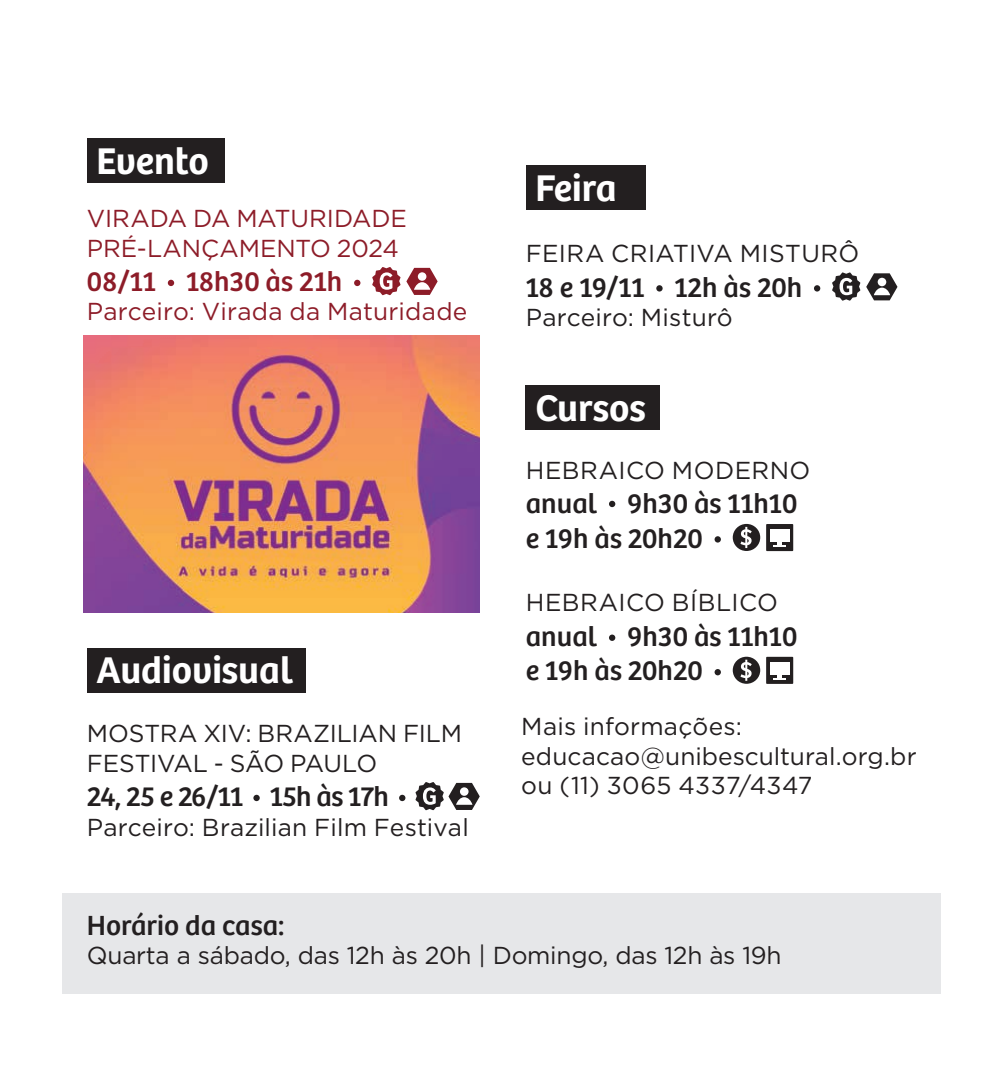
<style>
.page{position:relative;width:993px;height:1092px;background:#fff}
.page>*{position:absolute;margin:0;border:0;box-sizing:border-box;transform-origin:0 0}
.t1{font:600 38.5px "Bree";color:#fff}
.t2{font:28.7px/34.3px "Bree";color:#231f20}
.t3{font:28.7px "Bree";letter-spacing:-.02em;color:#231f20}
.t4{font:28.7px "Bree";color:#8d1c28}
.t5{font:24.5px/29.4px "Gotham";letter-spacing:.005em;color:#231f20}
.t6{font:24.5px/29.4px "Gotham";color:#8d1c28}
</style>
<div class="page">
<div style="left:253px;top:794px;width:7px;height:7px;background:#231f20;border-radius:50%"></div>
<div style="left:399px;top:794px;width:6px;height:7px;background:#231f20;border-radius:50%"></div>
<svg style="left:415px;top:782px;width:64px;height:28px"></svg>
<svg style="left:168px;top:280px;width:6px;height:6px"></svg>
<svg style="left:354px;top:280px;width:6px;height:6px"></svg>
<svg style="left:372px;top:267px;width:28px;height:28px"></svg>
<svg style="left:406px;top:268px;width:31px;height:27px"></svg>
<div style="left:87px;top:647px;width:218px;height:45px;background:#231f20"></div>
<div style="left:87px;top:138px;width:138px;height:45px;background:#231f20"></div>
<div style="left:62px;top:892px;width:878px;height:101px;background:#e6e7e9"></div>
<div style="left:525px;top:166px;width:120px;height:44px;background:#231f20"></div>
<svg style="left:608px;top:500px;width:7px;height:7px"></svg>
<svg style="left:714px;top:536px;width:6px;height:6px"></svg>
<div style="left:732px;top:524px;width:28px;height:27px;background:#231f20;border-radius:50%"></div>
<svg style="left:740px;top:527px;width:11px;height:21px"></svg>
<svg style="left:765px;top:524px;width:28px;height:27px"></svg>
<div style="left:769px;top:529px;width:20px;height:12px;background:#fff"></div>
<svg style="left:773px;top:541px;width:12px;height:5px"></svg>
<svg style="left:608px;top:634px;width:7px;height:7px"></svg>
<svg style="left:714px;top:669px;width:6px;height:6px"></svg>
<div style="left:732px;top:656px;width:28px;height:27px;background:#231f20;border-radius:50%"></div>
<svg style="left:740px;top:659px;width:11px;height:21px"></svg>
<svg style="left:765px;top:656px;width:28px;height:27px"></svg>
<div style="left:769px;top:662px;width:20px;height:12px;background:#fff"></div>
<svg style="left:773px;top:674px;width:12px;height:5px"></svg>
<svg style="left:656px;top:285px;width:6px;height:6px"></svg>
<svg style="left:813px;top:285px;width:7px;height:6px"></svg>
<svg style="left:832px;top:272px;width:65px;height:29px"></svg>
<div style="left:525px;top:385px;width:134px;height:44px;background:#231f20"></div>
<img style="left:83px;top:335px;width:396px;height:277px">
<h1 class="t1" style="left:96px;top:131px;width:114px">Evento</h1>
<p class="t6" style="left:87px;top:203px;width:321px">VIRADA DA MATURIDADE<br>PRÉ-LANÇAMENTO 2024</p>
<p class="t4" style="left:87px;top:259px;width:257px">08/11 18h30 às 21h</p>
<p class="t6" style="left:87px;top:296px;width:382px">Parceiro: Virada da Maturidade</p>
<h1 class="t1" style="left:96px;top:640px;width:198px">Audiovisual</h1>
<p class="t5" style="left:87px;top:718px;width:376px">MOSTRA XIV: BRAZILIAN FILM<br>FESTIVAL - SÃO PAULO</p>
<p class="t3" style="left:87px;top:774px;width:303px">24, 25 e 26/11 15h às 17h</p>
<p class="t5" style="left:87px;top:811px;width:383px">Parceiro: Brazilian Film Festival</p>
<h1 class="t1" style="left:535px;top:159px;width:83px">Feira</h1>
<p class="t5" style="left:525px;top:238px;width:335px">FEIRA CRIATIVA MISTURÔ</p>
<p class="t2" style="left:525px;top:268px;width:278px">18 e 19/11 12h às 20h</p>
<p class="t5" style="left:525px;top:302px;width:208px">Parceiro: Misturô</p>
<h1 class="t1" style="left:535px;top:378px;width:112px">Cursos</h1>
<p class="t5" style="left:525px;top:454px;width:286px">HEBRAICO MODERNO</p>
<p class="t2" style="left:525px;top:484px;width:273px">anual 9h30 às 11h10 e 19h às 20h20</p>
<p class="t5" style="left:525px;top:587px;width:254px">HEBRAICO BÍBLICO</p>
<p class="t2" style="left:525px;top:617px;width:273px">anual 9h30 às 11h10 e 19h às 20h20</p>
<p class="t5" style="left:521px;top:711px;width:396px">Mais informações: educacao@unibescultural.org.br ou (11) 3065 4337/4347</p>
<p class="t2" style="left:87px;top:905px;width:199px">Horário da casa:</p>
<p class="t5" style="left:87px;top:940px;width:696px">Quarta a sábado, das 12h às 20h | Domingo, das 12h às 19h</p>
</div>
